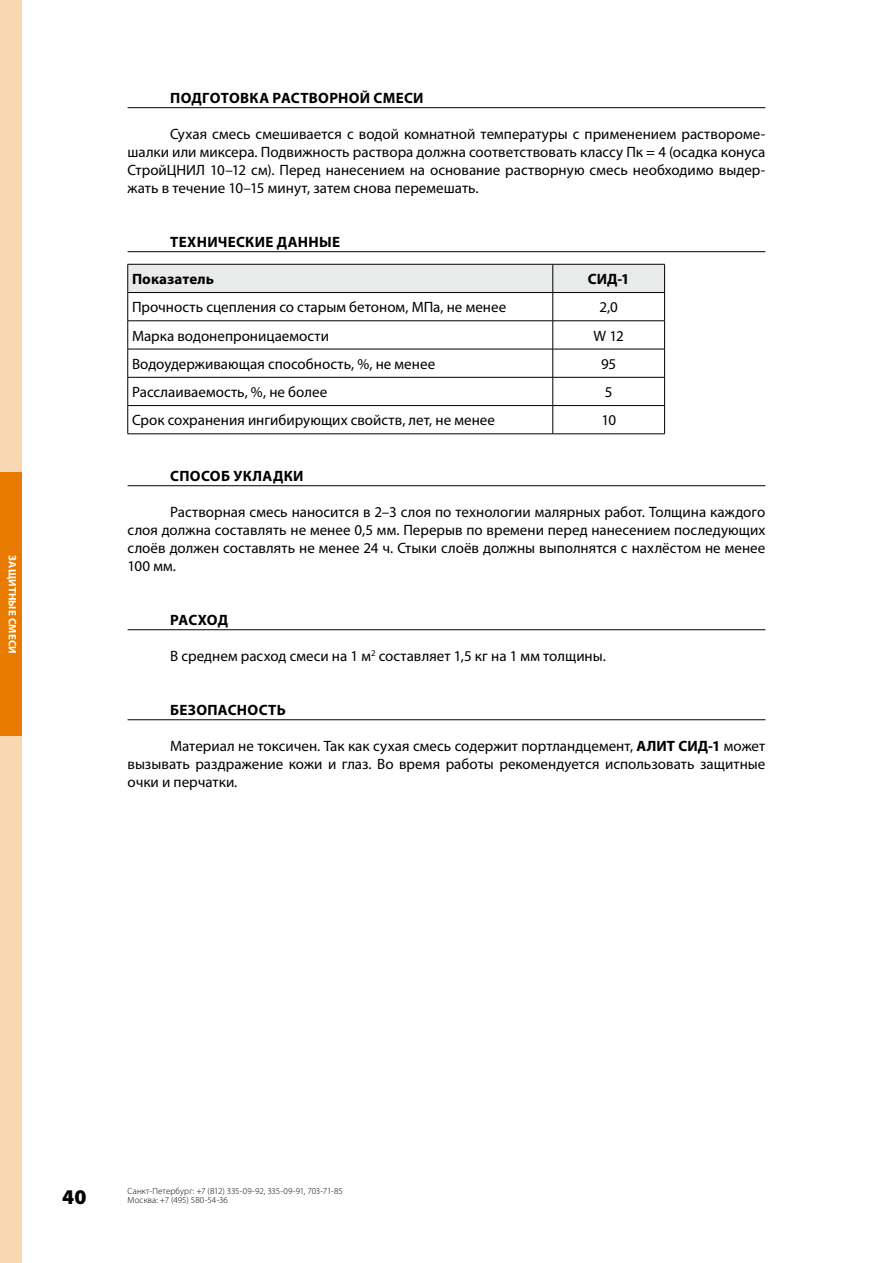
<style>
.page{position:relative;width:893px;height:1263px;background:#fff}
.page>*{position:absolute;margin:0;border:0;box-sizing:border-box;transform-origin:0 0}
.t1{font:900 21px "Myriad Pro";color:#000}
.t2{font:15px/18px "Myriad Pro";color:#000;text-align:justify}
.t3{font:700 15px "Myriad Pro";letter-spacing:.02em;color:#000}
.t4{font:700 10.95px "Myriad Pro";letter-spacing:.01em;color:#fff}
.t5{font:300 9px/9px "Myriad Pro";letter-spacing:.01em;color:#000}
.s1{font-weight:700}
</style>
<div class="page">
<div style="left:0;top:0;width:21px;height:1263px;background:#f8d7b3"></div>
<div style="left:0;top:472px;width:21px;height:264px;background:#e97a00"></div>
<hr style="left:128px;top:107px;width:637px;height:1px;background:#000">
<hr style="left:128px;top:251px;width:637px;height:1px;background:#000">
<hr style="left:128px;top:485px;width:637px;height:1px;background:#000">
<hr style="left:128px;top:629px;width:637px;height:1px;background:#000">
<hr style="left:128px;top:719px;width:637px;height:1px;background:#000">
<svg style="left:127px;top:264px;width:538px;height:170px"></svg>
<hr style="left:128px;top:434px;width:425px;height:1px;background:#000">
<hr style="left:553px;top:434px;width:112px;height:1px;background:#000">
<p class="t4" style="left:19px;top:555px;width:100px;rotate:90deg">Защитные смеси</p>
<p class="t3" style="left:170px;top:90px;width:121px">ПОДГОТОВКА РАСТ</p>
<p class="t3" style="left:309px;top:90px;width:76px">ВОРНОЙ СМЕСИ</p>
<p class="t2" style="left:128px;top:125px;width:639px;text-indent:43px">Сухая смесь смешивается с водой комнатной температуры с применением раствороме&shy;шалки или миксера. Подвижность раствора должна соответствовать классу Пк = 4 (осадка конуса СтройЦНИЛ 10–12 см). Перед нанесением на основание растворную смесь необходимо выдер&shy;жать в течение 10–15 минут, затем снова перемешать.</p>
<p class="t3" style="left:170px;top:234px;width:129px">ТЕХНИЧЕСКИЕ ДАННЫЕ</p>
<p class="t3" style="left:132px;top:271px;width:84px">Показатель</p>
<p class="t3" style="left:588px;top:271px;width:43px">СИ Д-1</p>
<p class="t2" style="left:132px;top:299px;width:376px">Прочность сцепления со старым бетоном, МПа, не менее</p>
<p class="t2" style="left:599px;top:299px;width:20px">2,0</p>
<p class="t2" style="left:132px;top:327px;width:199px">Марка водонепроницаемости</p>
<p class="t2" style="left:594px;top:327px;width:32px">W 12</p>
<p class="t2" style="left:132px;top:355px;width:305px">Водоудерживающая способность, %, не менее</p>
<p class="t2" style="left:601px;top:355px;width:17px">95</p>
<p class="t2" style="left:132px;top:383px;width:197px">Расслаиваемость, %, не более</p>
<p class="t2" style="left:605px;top:383px;width:9px">5</p>
<p class="t2" style="left:132px;top:412px;width:365px">Срок сохранения ингибирующих свойств, лет, не менее</p>
<p class="t2" style="left:601px;top:412px;width:16px">10</p>
<p class="t3" style="left:170px;top:468px;width:133px">СПОСОБ УКЛАДКИ</p>
<p class="t2" style="left:128px;top:503px;width:639px;text-indent:43px">Растворная смесь наносится в 2–3 слоя по технологии малярных работ. Толщина каждого слоя должна составлять не менее 0,5 мм. Перерыв по времени перед нанесением последующих слоёв должен составлять не менее 24 ч. Стыки слоёв должны выполнятся с нахлёстом не менее 100 мм.</p>
<p class="t3" style="left:170px;top:612px;width:59px">РАСХОД</p>
<p class="t2" style="left:170px;top:647px;width:437px">В среднем расход смеси на 1 м<sup>2</sup> составляет 1,5 кг на 1 мм толщины.</p>
<p class="t3" style="left:170px;top:702px;width:59px">БЕЗОПАСН</p>
<p class="t3" style="left:248px;top:702px;width:40px">ОСТЬ</p>
<p class="t2" style="left:128px;top:737px;width:639px;text-indent:43px">Материал не токсичен. Так как сухая смесь содержит портландцемент, <span class="s1">АЛИТ СИД-1</span> может вызывать раздражение кожи и глаз. Во время работы рекомендуется использовать защитные очки и перчатки.</p>
<h1 class="t1" style="left:62px;top:1184px;width:26px">40</h1>
<p class="t5" style="left:128px;top:1187px;width:217px">Санкт-Петербург: +7 (812) 335-09-92, 335-09-91, 703-71-85<br>Москва: +7 (495) 580-54-36</p>
</div>
